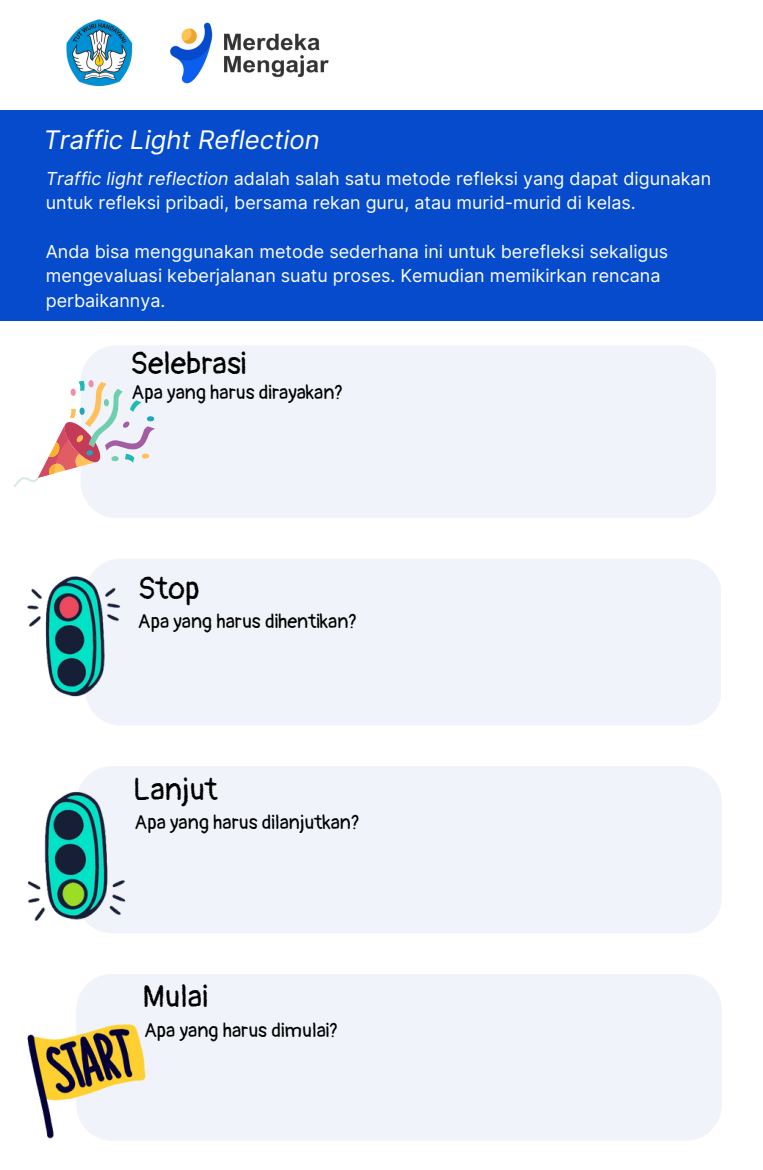
<style>
.page{position:relative;width:763px;height:1170px;background:#fff}
.page>*{position:absolute;margin:0;border:0;box-sizing:border-box;transform-origin:0 0}
.t1{font:31px "Pangolin";color:#000}
.t2{font:italic 25.62px "Inter";color:#fff}
.t3{font:19.75px "Pangolin";color:#000}
.t4{font:17.88px/24.4px "Inter";color:#fff}
.s1{font-style:italic}
</style>
<div class="page">
<div style="left:0;top:110px;width:762px;height:211px;background:#054bcc"></div>
<img style="left:66px;top:19px;width:67px;height:68px">
<img style="left:170px;top:22px;width:159px;height:62px">
<div style="left:81px;top:346px;width:634px;height:172px;background:#f0f3f9"></div>
<div style="left:89px;top:559px;width:630px;height:166px;background:#f0f3f9"></div>
<div style="left:76px;top:765px;width:645px;height:168px;background:#f0f3f9;border-radius:36px"></div>
<div style="left:76px;top:973px;width:645px;height:167px;background:#f0f3f9;border-radius:36px"></div>
<svg style="left:14px;top:379px;width:141px;height:115px"></svg>
<img style="left:27px;top:562px;width:102px;height:142px">
<img style="left:28px;top:780px;width:98px;height:141px">
<img style="left:27px;top:1024px;width:119px;height:116px">
<h2 class="t2" style="left:43px;top:124px;width:277px">Traffic Light Reflection</h2>
<p class="t4" style="left:46px;top:166px;width:666px"><span class="s1">Traffic light reflection</span> adalah salah satu metode refleksi yang dapat digunakan untuk refleksi pribadi, bersama rekan guru, atau murid-murid di kelas.</p>
<p class="t4" style="left:46px;top:239px;width:623px">Anda bisa menggunakan metode sederhana ini untuk berefleksi sekaligus mengevaluasi keberjalanan suatu proses. Kemudian memikirkan rencana perbaikannya.</p>
<h1 class="t1" style="left:130px;top:345px;width:118px">Selebrasi</h1>
<p class="t3" style="left:132px;top:380px;width:213px">Apa yang harus dirayakan?</p>
<h1 class="t1" style="left:138px;top:569px;width:63px">Stop</h1>
<p class="t3" style="left:138px;top:609px;width:221px">Apa yang harus dihentikan?</p>
<h1 class="t1" style="left:133px;top:770px;width:86px">Lanjut</h1>
<p class="t3" style="left:134px;top:810px;width:227px">Apa yang harus dilanjutkan?</p>
<h1 class="t1" style="left:142px;top:978px;width:67px">Mulai</h1>
<p class="t3" style="left:144px;top:1018px;width:195px">Apa yang harus dimulai?</p>
</div>
